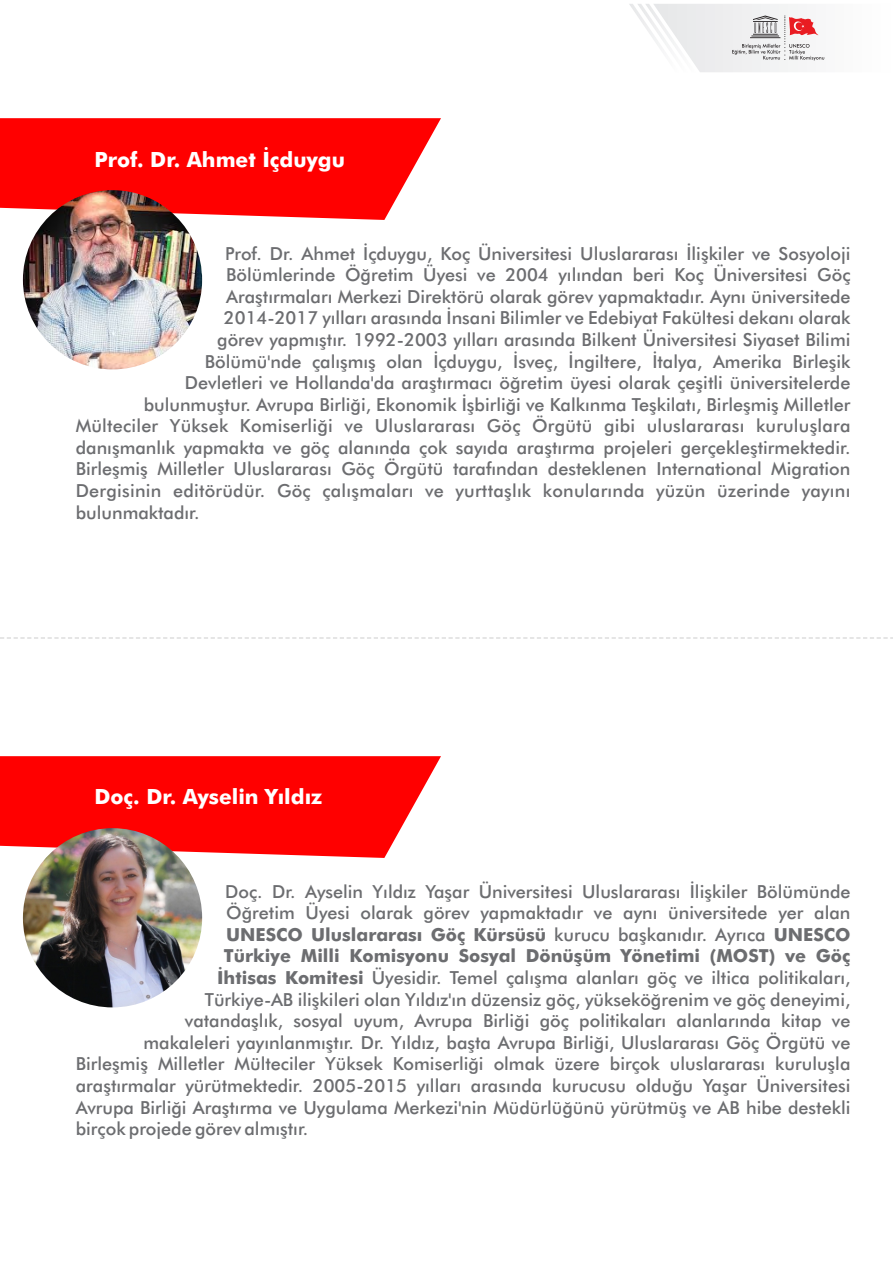
<style>
.page{position:relative;width:893px;height:1276px;background:#fff}
.page>*{position:absolute;margin:0;border:0;box-sizing:border-box;transform-origin:0 0}
.t1{font:700 21px "Futura BT";color:#fff}
.t2{font:500 18px "Futura BT";color:#6c6d70}
.t3{font:700 18px "Futura BT";color:#6c6d70}
.s1{font-weight:500}
.s2{font-weight:700}
</style>
<div class="page">
<svg style="left:0;top:118px;width:441px;height:102px;background:#fe1919"></svg>
<img style="left:23px;top:190px;width:179px;height:179px;border-radius:50%">
<svg style="left:629px;top:4px;width:196px;height:68px"></svg>
<svg style="left:0;top:756px;width:441px;height:102px;background:#fe1919"></svg>
<img style="left:23px;top:828px;width:179px;height:179px;border-radius:50%">
<svg style="left:0;top:637px;width:893px;height:1px"></svg>
<p class="t1" style="left:94px;top:151px;width:252px">Prof. Dr. Ahmet İçduygu</p>
<p class="t2" style="left:225px;top:246px;width:627px">Prof. Dr. Ahmet İçduygu, Koç Üniversitesi Uluslararası İlişkiler ve Sosyoloji</p>
<p class="t2" style="left:226px;top:267px;width:626px">Bölümlerinde Öğretim Üyesi ve 2004 yılından beri Koç Üniversitesi Göç</p>
<p class="t2" style="left:226px;top:289px;width:626px">Araştırmaları Merkezi Direktörü olarak görev yapmaktadır. Aynı üniversitede</p>
<p class="t2" style="left:224px;top:311px;width:628px">2014-2017 yılları arasında İnsani Bilimler ve Edebiyat Fakültesi dekanı olarak</p>
<p class="t2" style="left:217px;top:332px;width:635px">görev yapmıştır. 1992-2003 yılları arasında Bilkent Üniversitesi Siyaset Bilimi</p>
<p class="t2" style="left:205px;top:354px;width:647px">Bölümü'nde çalışmış olan İçduygu, İsveç, İngiltere, İtalya, Amerika Birleşik</p>
<p class="t2" style="left:185px;top:375px;width:667px">Devletleri ve Hollanda'da araştırmacı öğretim üyesi olarak çeşitli üniversitelerde</p>
<p class="t2" style="left:144px;top:397px;width:708px">bulunmuştur. Avrupa Birliği, Ekonomik İşbirliği ve Kalkınma Teşkilatı, Birleşmiş Milletler</p>
<p class="t2" style="left:76px;top:418px;width:776px">Mülteciler Yüksek Komiserliği ve Uluslararası Göç Örgütü gibi uluslararası kuruluşlara</p>
<p class="t2" style="left:76px;top:440px;width:776px">danışmanlık yapmakta ve göç alanında çok sayıda araştırma projeleri gerçekleştirmektedir.</p>
<p class="t2" style="left:76px;top:462px;width:776px">Birleşmiş Milletler Uluslararası Göç Örgütü tarafından desteklenen International Migration</p>
<p class="t2" style="left:76px;top:483px;width:776px">Dergisinin editörüdür. Göç çalışmaları ve yurttaşlık konularında yüzün üzerinde yayını</p>
<p class="t2" style="left:76px;top:505px;width:125px">bulunmaktadır.</p>
<p class="t1" style="left:94px;top:788px;width:230px">Doç. Dr. Ayselin Yıldız</p>
<p class="t2" style="left:225px;top:884px;width:627px">Doç. Dr. Ayselin Yıldız Yaşar Üniversitesi Uluslararası İlişkiler Bölümünde</p>
<p class="t2" style="left:226px;top:905px;width:626px">Öğretim Üyesi olarak görev yapmaktadır ve aynı üniversitede yer alan</p>
<p class="t3" style="left:226px;top:927px;width:626px">UNESCO Uluslararası Göç Kürsüsü <span class="s1">kurucu başkanıdır. Ayrıca</span> UNESCO</p>
<p class="t3" style="left:224px;top:948px;width:628px">Türkiye Milli Komisyonu Sosyal Dönüşüm Yönetimi (MOST) ve Göç</p>
<p class="t2" style="left:217px;top:970px;width:635px"><span class="s2">İhtisas Komitesi</span> Üyesidir. Temel çalışma alanları göç ve iltica politikaları,</p>
<p class="t2" style="left:205px;top:992px;width:647px">Türkiye-AB ilişkileri olan Yıldız'ın düzensiz göç, yükseköğrenim ve göç deneyimi,</p>
<p class="t2" style="left:185px;top:1013px;width:667px">vatandaşlık, sosyal uyum, Avrupa Birliği göç politikaları alanlarında kitap ve</p>
<p class="t2" style="left:143px;top:1035px;width:708px">makaleleri yayınlanmıştır. Dr. Yıldız, başta Avrupa Birliği, Uluslararası Göç Örgütü ve</p>
<p class="t2" style="left:76px;top:1056px;width:776px">Birleşmiş Milletler Mülteciler Yüksek Komiserliği olmak üzere birçok uluslararası kuruluşla</p>
<p class="t2" style="left:76px;top:1078px;width:776px">araştırmalar yürütmektedir. 2005-2015 yılları arasında kurucusu olduğu Yaşar Üniversitesi</p>
<p class="t2" style="left:76px;top:1099px;width:776px">Avrupa Birliği Araştırma ve Uygulama Merkezi'nin Müdürlüğünü yürütmüş ve AB hibe destekli</p>
<p class="t2" style="left:76px;top:1121px;width:234px">birçok projede görev almıştır.</p>
</div>
